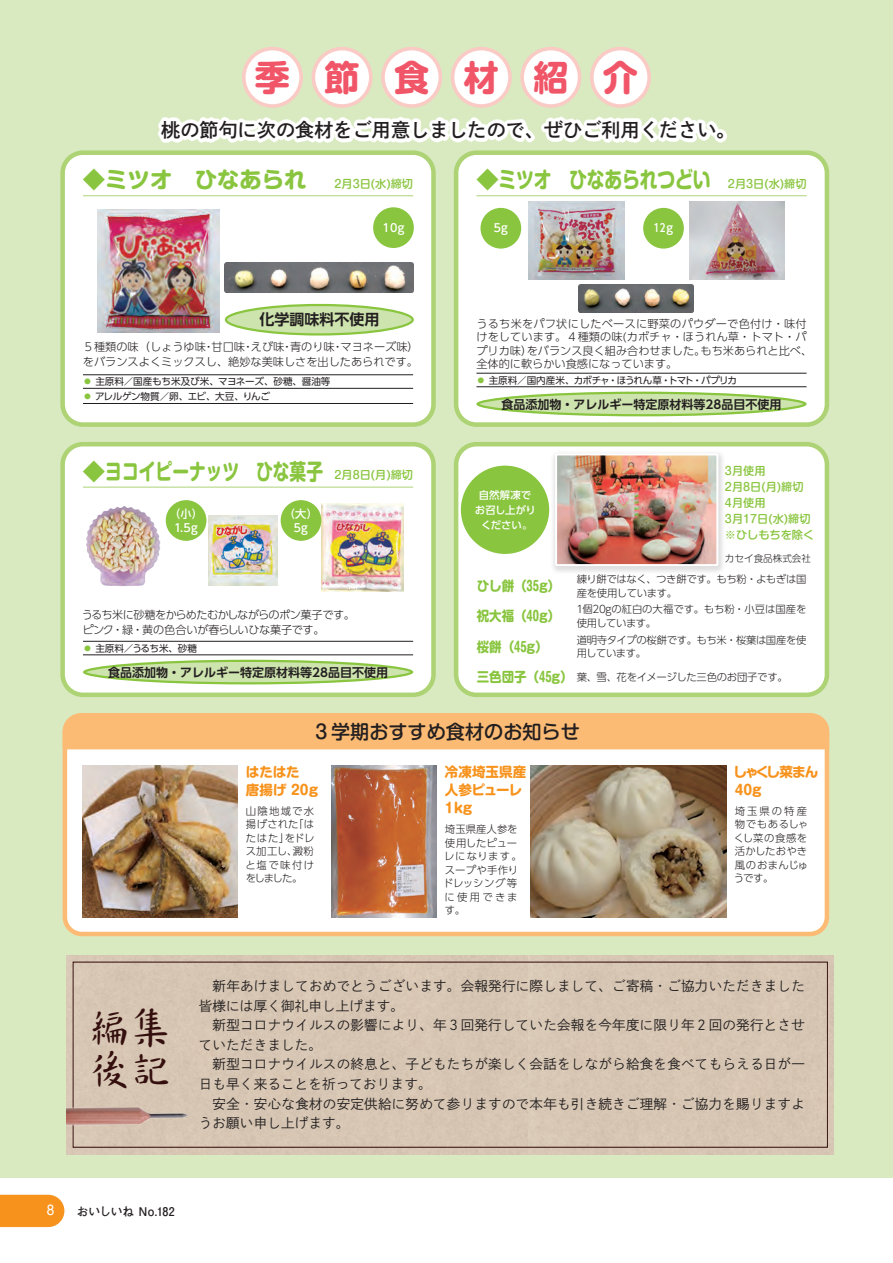
<style>
.page{position:relative;width:893px;height:1263px;background:#fff}
.page>*{position:absolute;margin:0;border:0;box-sizing:border-box;transform-origin:0 0}
.t1{font:42.45px/42.5px "Nachin Std";color:#340f0e;scale:.92 1}
.t2{font:700 35.1px "Shin M Go Pro";letter-spacing:.985em;color:#f05668}
.t3{font:700 22.35px "Shin M Go Pro";color:#89c53f}
.t4{font:19.2px "Shuei Go Kin Std B";color:#231f20}
.t5{font:500 19.2px "Shin M Go Pro";color:#231f20}
.t6{font:700 15px "UD Shin Go Pro De";color:#231f20}
.t7{font:15px "Helvetica LT";color:#fff;scale:.9 1}
.t8{font:13.5px/19.6px "Shuei Go Kin Std L";letter-spacing:.015em;color:#231f20}
.t9{font:700 13.5px/18px "Shin M Go Pro";color:#f7931d}
.t10{font:700 13.5px "Shin M Go Pro";color:#89c53f;scale:.92 1}
.t11{font:700 13.5px/18px "Shin M Go Pro";letter-spacing:-.075em;color:#f7931d}
.t12{font:700 12px "UD Shin Go Pro De";color:#231f20}
.t13{font:700 12px "Futo Go B101 Pro";letter-spacing:-.015em;color:#231f20}
.t14{font:300 11.1px/13.5px "UD Shin Go Pro";color:#231f20}
.t15{font:300 11.1px/15.1px "UD Shin Go Pro";letter-spacing:-.045em;color:#231f20}
.t16{font:500 11.1px/15.9px "Shin M Go Pro";color:#89c53f}
.t17{font:500 11.1px/14.4px "UD Shin Go Pro";letter-spacing:.02em;color:#fff;text-align:center}
.t18{font:300 10.35px/13.5px "UD Shin Go Pro";letter-spacing:-.02em;color:#231f20}
.t19{font:300 10.35px/13.5px "UD Shin Go Pro";letter-spacing:.02em;color:#231f20}
.t20{font:500 10.35px/14.9px "UD Shin Go Pro";letter-spacing:.005em;color:#fff;text-align:center}
.t21{font:9.6px/15.1px "UD Shin Go Pro";letter-spacing:-.015em;color:#231f20}
.t22{font:300 9.6px "Shin M Go Pro";color:#231f20}
.s1{font-weight:500;font-size:11.1px}
.s2{color:#89c53f}
.s3{font-family:"Shin M Go Pro";font-weight:700;font-size:13.5px;color:#89c53f}
</style>
<div class="page">
<div style="left:0;top:0;width:893px;height:1178px;background:#d9eac1"></div>
<div style="left:63px;top:153px;width:370px;height:272px;background:#fff;border-radius:20px"></div>
<div style="left:60px;top:150px;width:376px;height:277px;border:5px solid #add375;border-radius:20px"></div>
<img style="left:98px;top:210px;width:121px;height:123px">
<div style="left:456px;top:153px;width:371px;height:272px;background:#fff;border-radius:20px"></div>
<div style="left:454px;top:150px;width:375px;height:277px;border:5px solid #add375;border-radius:20px"></div>
<div style="left:63px;top:444px;width:370px;height:251px;background:#fff;border-radius:20px"></div>
<div style="left:60px;top:442px;width:376px;height:255px;border:5px solid #add375;border-radius:20px"></div>
<div style="left:456px;top:444px;width:371px;height:251px;background:#fff;border-radius:20px"></div>
<div style="left:454px;top:442px;width:375px;height:255px;border:5px solid #add375;border-radius:20px"></div>
<div style="left:65px;top:715px;width:762px;height:219px;background:#fff;border-radius:17px"></div>
<div style="left:63px;top:713px;width:766px;height:223px;border:5px solid #fcbb74;border-radius:17px"></div>
<img style="left:225px;top:262px;width:189px;height:30px">
<div style="left:0;top:1195px;width:64px;height:32px;background:#f7931d"></div>
<div style="left:67px;top:955px;width:462px;height:199px;background:#d6c6b3"></div>
<div style="left:529px;top:955px;width:304px;height:199px;background:#d6c6b3"></div>
<img style="left:67px;top:1100px;width:119px;height:32px">
<svg style="left:158px;top:117px;width:569px;height:26px;fill:#fff"></svg>
<div style="left:383px;top:49px;width:57px;height:57px;background:#fff;border-radius:50%"></div>
<div style="left:381px;top:47px;width:61px;height:61px;border:4px solid #facac5;border-radius:50%"></div>
<div style="left:244px;top:49px;width:57px;height:57px;background:#fff;border-radius:50%"></div>
<div style="left:242px;top:47px;width:61px;height:61px;border:4px solid #facac5;border-radius:50%"></div>
<div style="left:453px;top:49px;width:57px;height:57px;background:#fff;border-radius:50%"></div>
<div style="left:451px;top:47px;width:61px;height:61px;border:4px solid #facac5;border-radius:50%"></div>
<div style="left:313px;top:49px;width:58px;height:57px;background:#fff;border-radius:50%"></div>
<div style="left:312px;top:47px;width:61px;height:61px;border:4px solid #facac5;border-radius:50%"></div>
<div style="left:522px;top:49px;width:58px;height:57px;background:#fff;border-radius:50%"></div>
<div style="left:520px;top:47px;width:61px;height:61px;border:4px solid #facac5;border-radius:50%"></div>
<div style="left:592px;top:49px;width:57px;height:57px;background:#fff;border-radius:50%"></div>
<div style="left:590px;top:47px;width:61px;height:61px;border:4px solid #facac5;border-radius:50%"></div>
<hr style="left:83px;top:374px;width:330px;height:1px;background:#231f20">
<hr style="left:83px;top:388px;width:330px;height:1px;background:#231f20">
<hr style="left:83px;top:403px;width:330px;height:1px;background:#231f20">
<div style="left:373px;top:207px;width:41px;height:41px;background:#89c53f;border-radius:50%"></div>
<hr style="left:83px;top:195px;width:330px;height:1px;background:#c2de9b">
<hr style="left:476px;top:195px;width:331px;height:1px;background:#c2de9b">
<img style="left:578px;top:285px;width:116px;height:28px">
<div style="left:480px;top:208px;width:41px;height:41px;background:#89c53f;border-radius:50%"></div>
<img style="left:529px;top:202px;width:96px;height:77px">
<img style="left:690px;top:201px;width:95px;height:78px">
<hr style="left:83px;top:486px;width:330px;height:2px;background:#c2de9b">
<div style="left:461px;top:466px;width:88px;height:88px;background:#89c53f;border-radius:50%"></div>
<div style="left:550px;top:450px;width:176px;height:125px;background:#231f20;opacity:.15"></div>
<img style="left:558px;top:456px;width:157px;height:107px">
<div style="left:555px;top:453px;width:163px;height:113px;border:2px solid #fff"></div>
<img style="left:86px;top:506px;width:75px;height:81px">
<img style="left:208px;top:516px;width:69px;height:69px">
<div style="left:166px;top:500px;width:40px;height:41px;background:#89c53f;border-radius:50%"></div>
<img style="left:322px;top:503px;width:82px;height:88px">
<div style="left:281px;top:500px;width:40px;height:41px;background:#89c53f;border-radius:50%"></div>
<div style="left:643px;top:208px;width:41px;height:41px;background:#89c53f;border-radius:50%"></div>
<div style="left:226px;top:305px;width:187px;height:29px;background:#cee4ae;border-radius:50%"></div>
<div style="left:225px;top:304px;width:189px;height:32px;border:2px solid #89c53f;border-radius:50%"></div>
<hr style="left:476px;top:373px;width:331px;height:1px;background:#231f20">
<hr style="left:476px;top:386px;width:331px;height:1px;background:#231f20">
<div style="left:478px;top:393px;width:327px;height:22px;background:#cee4ae;border-radius:50%"></div>
<div style="left:476px;top:392px;width:331px;height:24px;border:2px solid #89c53f;border-radius:50%"></div>
<hr style="left:83px;top:641px;width:330px;height:1px;background:#231f20">
<hr style="left:83px;top:655px;width:330px;height:1px;background:#231f20">
<svg style="left:62px;top:713px;width:768px;height:39px;background:#fbbf7d"></svg>
<img style="left:82px;top:766px;width:155px;height:151px">
<img style="left:331px;top:766px;width:105px;height:151px">
<img style="left:530px;top:766px;width:196px;height:151px">
<div style="left:84px;top:661px;width:328px;height:22px;background:#cee4ae;border-radius:50%"></div>
<div style="left:83px;top:660px;width:330px;height:24px;border:2px solid #89c53f;border-radius:50%"></div>
<h2 class="t2" style="left:255px;top:49px;width:385px">季節食材紹介</h2>
<h3 class="t4" style="left:161px;top:117px;width:576px">桃の節句に次の食材をご用意しましたので、ぜひご利用ください。</h3>
<h3 class="t3" style="left:83px;top:162px;width:225px">◆ミツオ　ひなあられ</h3>
<p class="t16" style="left:335px;top:174px;width:80px">2月3日(水)締切</p>
<h3 class="t3" style="left:476px;top:162px;width:332px">◆ミツオ　ひなあられつどい <span class="s1">2月3日(水)締切</span></h3>
<p class="t17" style="left:383px;top:220px;width:23px">10g</p>
<p class="t17" style="left:492px;top:221px;width:18px">5g</p>
<p class="t17" style="left:654px;top:221px;width:21px">12g</p>
<p class="t6" style="left:259px;top:307px;width:121px">化学調味料不使用</p>
<p class="t14" style="left:83px;top:338px;width:337px;line-height:15.1px">５種類の味（しょうゆ味・甘口味・えび味・青のり味・マヨネーズ味）をバランスよくミックスし、絶妙な美味しさを出したあられです。</p>
<p class="t14" style="left:476px;top:317px;width:337px">うるち米をパフ状にしたベースに野菜のパウダーで色付け・味付けをしています。４種類の味(カボチャ・ほうれん草・トマト・パプリカ味）をバランス良く組み合わせました。もち米あられと比べ、全体的に軟らかい食感になっています。</p>
<p class="t21" style="left:83px;top:374px;width:249px"><span class="s2">◦</span> 主原料／国産もち米及び米、マヨネーズ、砂糖、醤油等<span class="s2">◦</span> アレルゲン物質／卵、エビ、大豆、りんご</p>
<p class="t21" style="left:476px;top:372px;width:262px"><span class="s2">◦</span> 主原料／国内産米、カボチャ・ほうれん草・トマト・パプリカ</p>
<p class="t12" style="left:502px;top:394px;width:281px">食品添加物・アレルギー特定原材料等28品目不使用</p>
<h3 class="t3" style="left:83px;top:453px;width:332px">◆ヨコイピーナッツ　ひな菓子 <span class="s1">2月8日(月)締切</span></h3>
<p class="t16" style="left:725px;top:462px;width:91px">3月使用<br>2月8日(月)締切<br>4月使用<br>3月17日(水)締切※ひしもちを除く</p>
<p class="t10" style="left:477px;top:575px;width:92px">ひし餅（35g）</p>
<p class="t18" style="left:577px;top:572px;width:231px">練り餅ではなく、つき餅です。もち粉・よもぎは国産を使用しています。</p>
<p class="t10" style="left:477px;top:605px;width:92px">祝大福（４０g）</p>
<p class="t18" style="left:576px;top:602px;width:232px">1個20gの紅白の大福です。もち粉・小豆は国産を使用しています。</p>
<p class="t10" style="left:477px;top:635px;width:79px">桜餅（４5g）</p>
<p class="t18" style="left:577px;top:633px;width:231px">道明寺タイプの桜餅です。もち米・桜葉は国産を使用しています。</p>
<p class="t18" style="left:477px;top:670px;width:313px"><span class="s3">三色団子（４5g）</span>葉、雪、花をイメージした三色のお団子です。</p>
<p class="t20" style="left:475px;top:487px;width:63px">自然解凍でお召し上がりください。</p>
<p class="t17" style="left:169px;top:506px;width:35px">（小）<br>1.5g</p>
<p class="t17" style="left:284px;top:506px;width:35px">（大）<br>5g</p>
<p class="t22" style="left:725px;top:551px;width:88px">カセイ食品株式会社</p>
<p class="t15" style="left:82px;top:607px;width:275px">うるち米に砂糖をからめたむかしながらのポン菓子です。ピンク・緑・黄の色合いが春らしいひな菓子です。</p>
<p class="t21" style="left:83px;top:640px;width:116px"><span class="s2">◦</span> 主原料／うるち米、砂糖</p>
<p class="t12" style="left:108px;top:662px;width:281px">食品添加物・アレルギー特定原材料等28品目不使用</p>
<h1 class="t1" style="left:90px;top:1005px;width:89px">編集後記</h1>
<h3 class="t5" style="left:312px;top:716px;width:270px">３学期おすすめ食材のお知らせ</h3>
<p class="t9" style="left:246px;top:762px;width:74px">はたはた<br>唐揚げ 20g</p>
<p class="t18" style="left:245px;top:804px;width:71px;text-align:justify">山陰地域で水揚げされた「はたはた」をドレス加工し、澱粉と塩で味付けをしました。</p>
<p class="t9" style="left:445px;top:762px;width:83px">冷凍埼玉県産人参ピューレ<br>1kg</p>
<p class="t19" style="left:443px;top:822px;width:80px">埼玉県産人参を使用したピューレになります。スープや手作りドレッシング等に使用できます。</p>
<p class="t11" style="left:734px;top:762px;width:86px">しゃくし菜まん<br>40g</p>
<p class="t18" style="left:734px;top:804px;width:76px;text-align:justify">埼玉県の特産物でもあるしゃくし菜の食感を活かしたおやき風のおまんじゅうです。</p>
<p class="t8" style="left:199px;top:976px;width:607px">　新年あけましておめでとうございます。会報発行に際しまして、ご寄稿・ご協力いただきました皆様には厚く御礼申し上げます。<br>　新型コロナウイルスの影響により、年３回発行していた会報を今年度に限り年２回の発行とさせていただきました。<br>　新型コロナウイルスの終息と、子どもたちが楽しく会話をしながら給食を食べてもらえる日が一日も早く来ることを祈っております。<br>　安全・安心な食材の安定供給に努めて参りますので本年も引き続きご理解・ご協力を賜りますようお願い申し上げます。</p>
<p class="t7" style="left:47px;top:1201px;width:10px">8</p>
<p class="t13" style="left:77px;top:1202px;width:100px">おいしいね No.１82</p>
</div>
